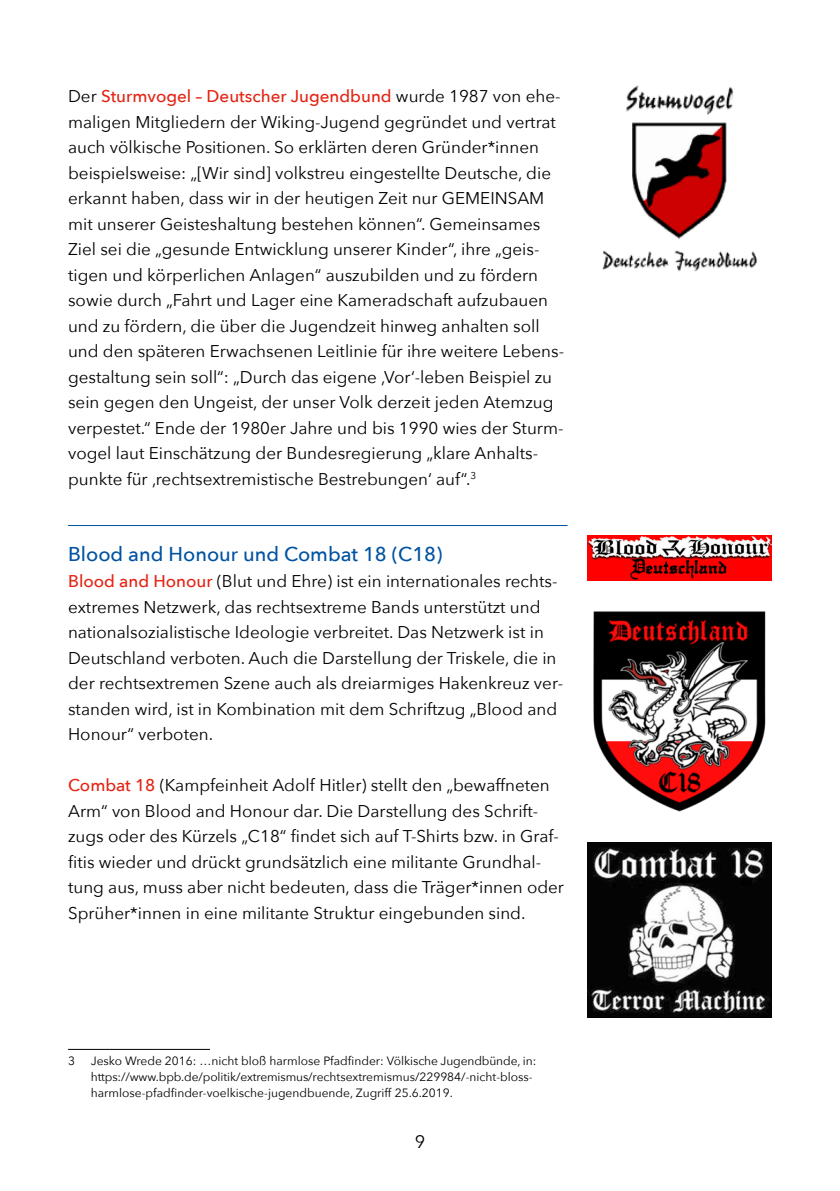
<style>
.page{position:relative;width:840px;height:1191px;background:#fff}
.page>*{position:absolute;margin:0;border:0;box-sizing:border-box;transform-origin:0 0}
.t1{font:500 20px "Avenir Next";color:#0053a1}
.t2{font:18px "Avenir Next";color:#000}
.t3{font:17px/25.6px "Avenir Next";color:#000}
.t4{font:12px/16px "Avenir Next";color:#000}
.s1{font-weight:500;color:#e42313}
</style>
<div class="page">
<hr style="left:68px;top:525px;width:499px;height:1px;background:#0053a1">
<hr style="left:68px;top:1049px;width:142px;height:1px;background:#000">
<img style="left:602px;top:85px;width:155px;height:187px">
<img style="left:587px;top:536px;width:184px;height:44px">
<img style="left:593px;top:611px;width:173px;height:201px">
<img style="left:587px;top:842px;width:184px;height:175px">
<p class="t3" style="left:68px;top:83px;width:497px">Der <span class="s1">Sturmvogel – Deutscher Jugendbund</span> wurde 1987 von ehe&shy;maligen Mitgliedern der Wiking-Jugend gegründet und vertrat auch völkische Positionen. So erklärten deren Gründer*innen beispielsweise: „[Wir sind] volkstreu eingestellte Deutsche, die erkannt haben, dass wir in der heutigen Zeit nur GEMEINSAM mit unserer Geisteshaltung bestehen können“. Gemeinsames Ziel sei die „gesunde Entwicklung unserer Kinder“, ihre „geis&shy;tigen und körperlichen Anlagen“ auszubilden und zu fördern sowie durch „Fahrt und Lager eine Kameradschaft aufzubauen und zu fördern, die über die Jugendzeit hinweg anhalten soll und den späteren Erwachsenen Leitlinie für ihre weitere Lebens&shy;gestaltung sein soll“: „Durch das eigene ‚Vor‘-leben Beispiel zu sein gegen den Ungeist, der unser Volk derzeit jeden Atemzug verpestet.“ Ende der 1980er Jahre und bis 1990 wies der Sturm&shy;vogel laut Einschätzung der Bundesregierung „klare Anhalts&shy;punkte für ‚rechtsextremistische Bestrebungen‘ auf“.<sup>3</sup></p>
<p class="t1" style="left:68px;top:537px;width:375px">Blood and Honour und Combat 18 (C18)</p>
<p class="t3" style="left:68px;top:567px;width:496px"><span class="s1">Blood and Honour</span> (Blut und Ehre) ist ein internationales rechts&shy;extremes Netzwerk, das rechtsextreme Bands unterstützt und nationalsozialistische Ideologie verbreitet. Das Netzwerk ist in Deutschland verboten. Auch die Darstellung der Triskele, die in der rechtsextremen Szene auch als dreiarmiges Hakenkreuz ver&shy;standen wird, ist in Kombination mit dem Schriftzug „Blood and Honour“ verboten.</p>
<p class="t3" style="left:68px;top:771px;width:497px"><span class="s1">Combat 18</span> (Kampfeinheit Adolf Hitler) stellt den „bewaffneten Arm“ von Blood and Honour dar. Die Darstellung des Schrift&shy;zugs oder des Kürzels „C18“ findet sich auf T-Shirts bzw. in Graf&shy;fitis wieder und drückt grundsätzlich eine militante Grundhal&shy;tung aus, muss aber nicht bedeuten, dass die Träger*innen oder Sprüher*innen in eine militante Struktur eingebunden sind.</p>
<p class="t4" style="left:68px;top:1052px;width:8px">3</p>
<p class="t4" style="left:91px;top:1052px;width:447px">Jesko Wrede 2016: …nicht bloß harmlose Pfadfinder: Völkische Jugendbünde, in: https://www.bpb.de/politik/extremismus/rechtsextremismus/229984/-nicht-bloss&shy;harmlose-pfadfinder-voelkische-jugendbuende, Zugriff 25.6.2019.</p>
<p class="t2" style="left:414px;top:1127px;width:12px">9</p>
</div>
